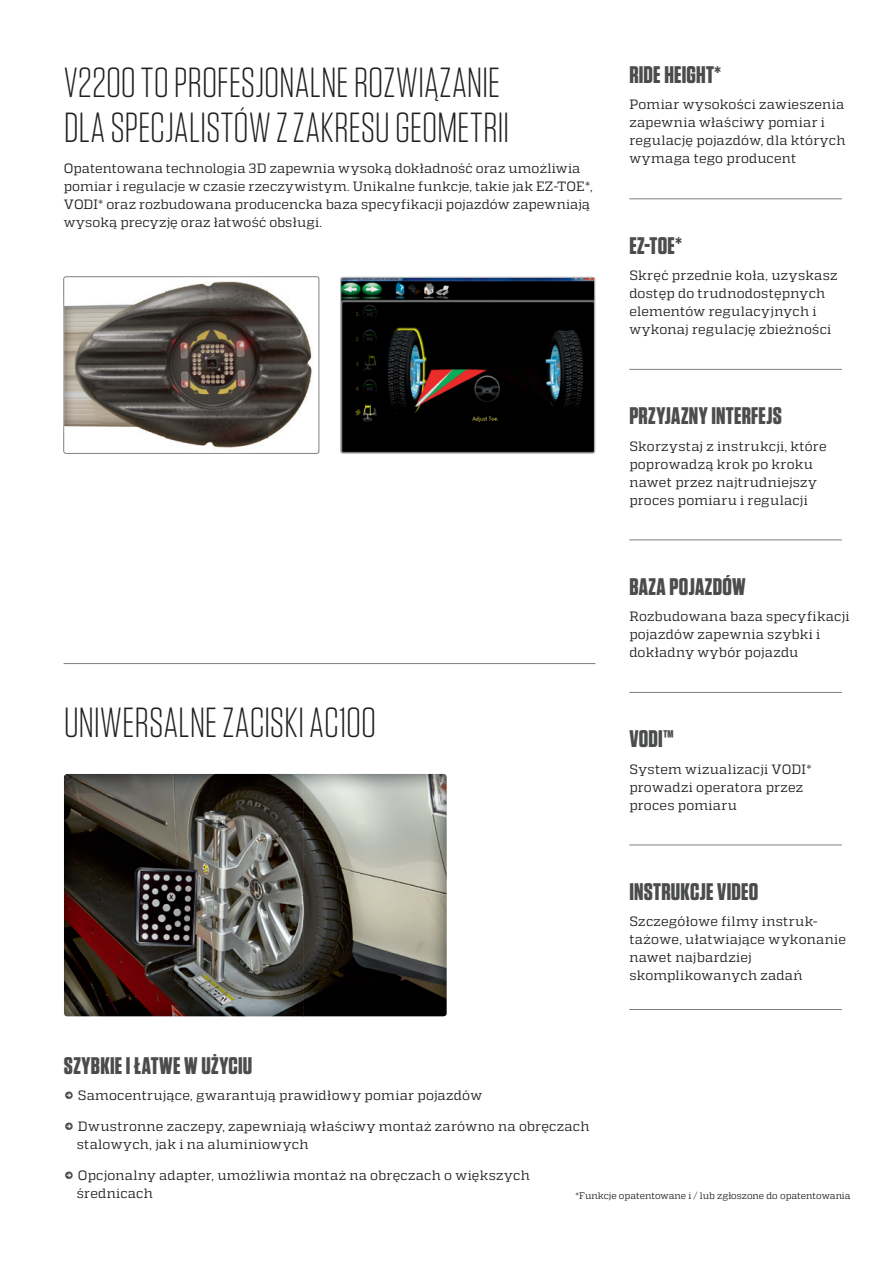
<style>
.page{position:relative;width:893px;height:1263px;background:#fff}
.page>*{position:absolute;margin:0;border:0;box-sizing:border-box;transform-origin:0 0}
.t1{font:300 42px/45px "Tungsten";letter-spacing:-.005em;color:#231f20}
.t2{font:700 24px "Tungsten";letter-spacing:.01em;color:#4b4c4d}
.t3{font:13.5px/18px "Quadon";letter-spacing:.02em;color:#231f20}
.t4{font:9.45px "Quadon";color:#231f20}
.s1{font-weight:900;color:#4b4c4d}
</style>
<div class="page">
<hr style="left:64px;top:663px;width:531px;height:1px;background:#7c7f82">
<img style="left:63px;top:276px;width:256px;height:178px">
<img style="left:342px;top:277px;width:253px;height:175px">
<div style="left:340px;top:277px;width:255px;height:177px;border:1px solid #b2b3b7;border-radius:2px"></div>
<img style="left:64px;top:774px;width:383px;height:242px">
<hr style="left:629px;top:199px;width:213px;height:1px;background:#7c7f82">
<hr style="left:629px;top:369px;width:213px;height:1px;background:#7c7f82">
<hr style="left:629px;top:540px;width:213px;height:1px;background:#7c7f82">
<hr style="left:629px;top:692px;width:213px;height:1px;background:#7c7f82">
<hr style="left:629px;top:845px;width:213px;height:1px;background:#7c7f82">
<hr style="left:629px;top:1009px;width:213px;height:1px;background:#7c7f82">
<h1 class="t1" style="left:64px;top:61px;width:447px">V2200 TO PROFESJONALNE ROZWIĄZANIE<br>DLA SPECJALISTÓW Z ZAKRESU GEOMETRII</h1>
<p class="t3" style="left:64px;top:159px;width:530px">Opatentowana technologia 3D zapewnia wysoką dokładność oraz umożliwia pomiar i regulacje w czasie rzeczywistym. Unikalne funkcje, takie jak EZ-TOE*, VODI* oraz rozbudowana producencka baza specyfikacji pojazdów zapewniają wysoką precyzję oraz łatwość obsługi.</p>
<h1 class="t1" style="left:64px;top:700px;width:314px">UNIWERSALNE ZACISKI AC100</h1>
<h2 class="t2" style="left:629px;top:62px;width:93px">RIDE HEIGHT*</h2>
<p class="t3" style="left:629px;top:96px;width:218px">Pomiar wysokości zawieszenia zapewnia właściwy pomiar i regulację pojazdów, dla których wymaga tego producent</p>
<h2 class="t2" style="left:629px;top:232px;width:54px">EZ-TOE*</h2>
<p class="t3" style="left:629px;top:266px;width:210px">Skręć przednie koła, uzyskasz dostęp do trudnodostępnych elementów regulacyjnych i wykonaj regulację zbieżności</p>
<h2 class="t2" style="left:629px;top:403px;width:154px">PRZYJAZNY INTERFEJS</h2>
<p class="t3" style="left:629px;top:437px;width:199px">Skorzystaj z instrukcji, które poprowadzą krok po kroku nawet przez najtrudniejszy proces pomiaru i regulacji</p>
<h2 class="t2" style="left:629px;top:573px;width:118px">BAZA POJAZDÓW</h2>
<p class="t3" style="left:629px;top:607px;width:222px">Rozbudowana baza specyfikacji pojazdów zapewnia szybki i dokładny wybór pojazdu</p>
<h2 class="t2" style="left:629px;top:726px;width:46px">VODI™</h2>
<p class="t3" style="left:629px;top:760px;width:184px">System wizualizacji VODI* prowadzi operatora przez proces pomiaru</p>
<h2 class="t2" style="left:629px;top:878px;width:131px">INSTRUKCJE VIDEO</h2>
<p class="t3" style="left:629px;top:912px;width:218px">Szczegółowe filmy instruk&shy;tażowe, ułatwiające wykonanie nawet najbardziej skomplikowanych zadań</p>
<h2 class="t2" style="left:64px;top:1053px;width:190px">SZYBKIE I ŁATWE W UŻYCIU</h2>
<p class="t3" style="left:64px;top:1086px;width:420px"><span class="s1">→</span> Samocentrujące, gwarantują prawidłowy pomiar pojazdów</p>
<p class="t3" style="left:77px;top:1117px;width:514px;text-indent:-13px"><span class="s1">→</span> Dwustronne zaczepy, zapewniają właściwy montaż zarówno na obręczach stalowych, jak i na aluminiowych</p>
<p class="t3" style="left:77px;top:1166px;width:455px;text-indent:-13px"><span class="s1">→</span> Opcjonalny adapter, umożliwia montaż na obręczach o większych średnicach</p>
<p class="t4" style="left:576px;top:1190px;width:276px">*Funkcje opatentowane i / lub zgłoszone do opatentowania</p>
</div>
